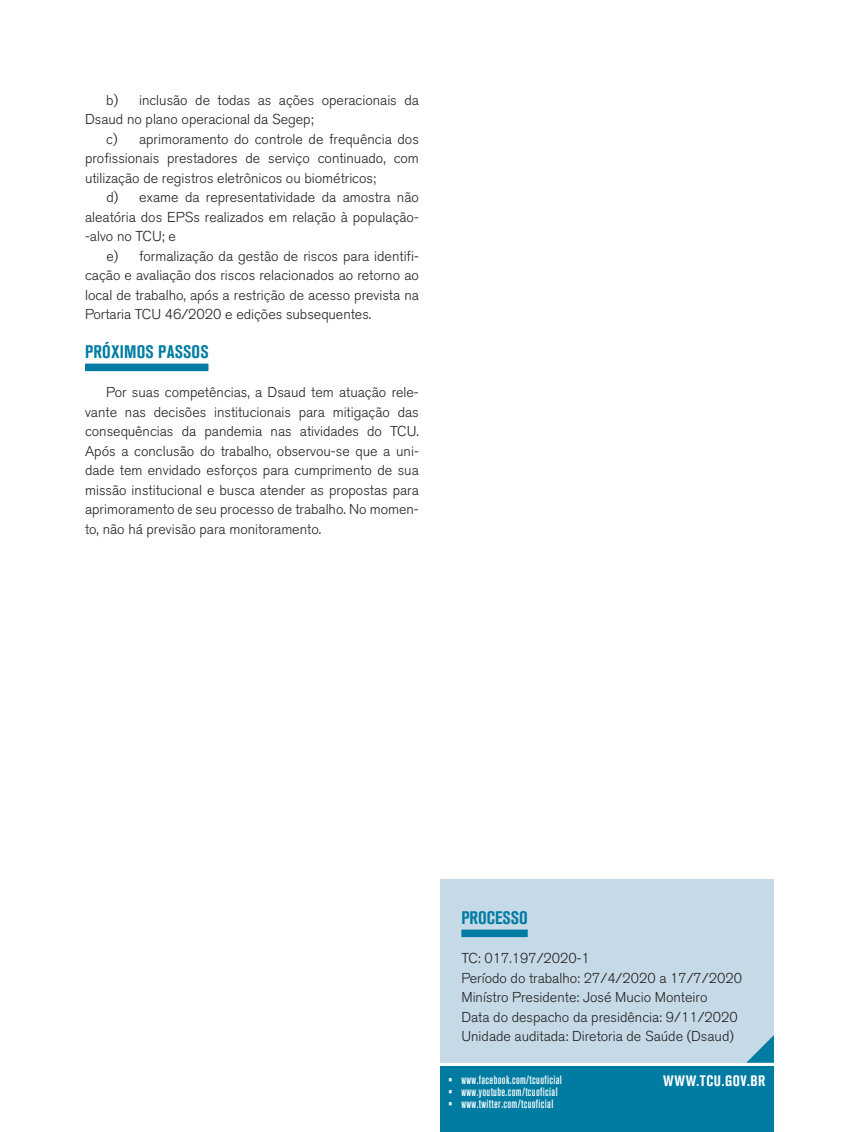
<style>
.page{position:relative;width:859px;height:1132px;background:#fff}
.page>*{position:absolute;margin:0;border:0;box-sizing:border-box;transform-origin:0 0}
.t1{font:700 condensed 18px "Akzidenz Grotesk BQ";letter-spacing:.01em;color:#007ca3}
.t2{font:700 condensed 15px "Akzidenz Grotesk BQ";letter-spacing:.04em;color:#fff}
.t3{font:300 14.25px/19.5px "Akzidenz Grotesk BQ";color:#231f20;text-align:justify}
.t4{font:12px "Akzidenz Grotesk BQ Md Cnd Alt";letter-spacing:.03em;color:#fff}
</style>
<div class="page">
<div style="left:440px;top:1066px;width:334px;height:65px;background:#007ca3"></div>
<div style="left:85px;top:363px;width:123px;height:8px;background:#007ca3"></div>
<div style="left:440px;top:878px;width:334px;height:184px;background:#c5dae6"></div>
<div style="left:461px;top:929px;width:67px;height:7px;background:#007ca3"></div>
<svg style="left:747px;top:1035px;width:27px;height:27px"></svg>
<p class="t3" style="left:85px;top:90px;width:335px;text-indent:21px">b) inclusão de todas as ações operacionais da<br>Dsaud no plano operacional da Segep;</p>
<p class="t3" style="left:85px;top:129px;width:335px;text-indent:21px">c) aprimoramento do controle de frequência dos profissionais prestadores de serviço continuado, com utilização de registros eletrônicos ou biométricos;</p>
<p class="t3" style="left:85px;top:188px;width:335px;text-indent:21px">d) exame da representatividade da amostra não aleatória dos EPSs realizados em relação à população--alvo no TCU; e</p>
<p class="t3" style="left:85px;top:246px;width:335px;text-indent:21px">e) formalização da gestão de riscos para identifi&shy;cação e avaliação dos riscos relacionados ao retorno ao local de trabalho, após a restrição de acesso prevista na Portaria TCU 46/2020 e edições subsequentes.</p>
<p class="t1" style="left:85px;top:341px;width:125px">PRÓXIMOS PASSOS</p>
<p class="t3" style="left:85px;top:383px;width:335px;text-indent:21px">Por suas competências, a Dsaud tem atuação rele&shy;vante nas decisões institucionais para mitigação das consequências da pandemia nas atividades do TCU.<br>Após a conclusão do trabalho, observou-se que a uni&shy;dade tem envidado esforços para cumprimento de sua missão institucional e busca atender as propostas para aprimoramento de seu processo de trabalho. No momen&shy;to, não há previsão para monitoramento.</p>
<p class="t1" style="left:461px;top:907px;width:68px">PROCESSO</p>
<p class="t3" style="left:461px;top:948px;width:282px;text-align:left">TC: 017.197/2020-1<br>Período do trabalho: 27/4/2020 a 17/7/2020<br>Minístro Presidente: José Mucio Monteiro<br>Data do despacho da presidência: 9/11/2020<br>Unidade auditada: Diretoria de Saúde (Dsaud)</p>
<p class="t4" style="left:449px;top:1072px;width:115px">• www.facebook.com/tcuoficial</p>
<p class="t2" style="left:663px;top:1071px;width:104px">WWW.TCU.GOV.BR</p>
<p class="t4" style="left:449px;top:1084px;width:111px">• www.youtube.com/tcuoficial</p>
<p class="t4" style="left:449px;top:1096px;width:106px">• www.twitter.com/tcuoficial</p>
</div>
